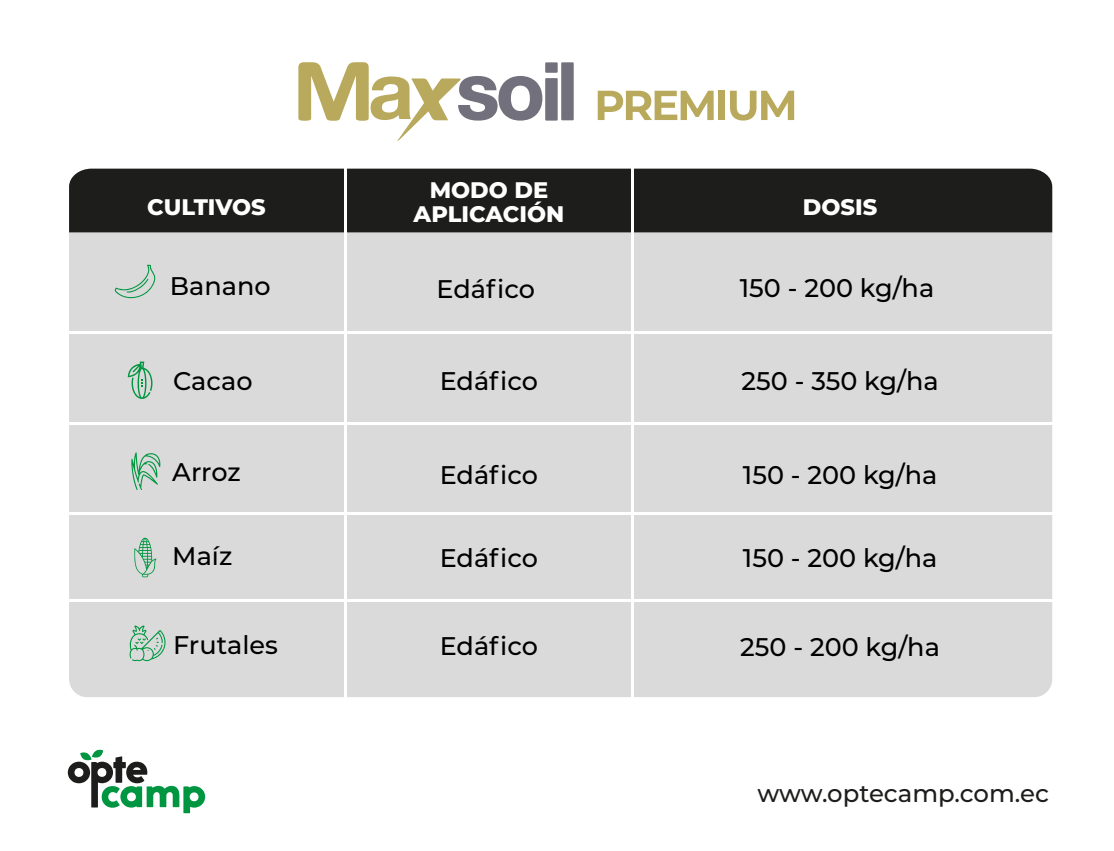
<style>
.page{position:relative;width:1114px;height:851px;background:#fff}
.page>*{position:absolute;margin:0;border:0;box-sizing:border-box;transform-origin:0 0}
.t1{font:500 25.5px "Montserrat";color:#000}
.t2{font:500 24.45px "Montserrat";color:#1d1d1b}
.t3{font:800 22.5px/24px "Montserrat";color:#fff;text-align:center}
</style>
<div class="page">
<svg style="left:68px;top:749px;width:137px;height:64px"></svg>
<div style="left:545px;top:78px;width:12px;height:43px;background:#72707c"></div>
<div style="left:561px;top:62px;width:12px;height:58px;background:#72707c"></div>
<svg style="left:298px;top:62px;width:244px;height:79px"></svg>
<div style="left:545px;top:62px;width:12px;height:11px;background:#72707c"></div>
<svg style="left:597px;top:91px;width:116px;height:29px"></svg>
<div style="left:718px;top:91px;width:7px;height:29px;background:#b8a95d"></div>
<svg style="left:730px;top:91px;width:64px;height:30px"></svg>
<div style="left:69px;top:172px;width:983px;height:525px;background:#dadada;border-radius:18px"></div>
<div style="left:69px;top:169px;width:983px;height:63px;background:#1d1d1b"></div>
<svg style="left:131px;top:452px;width:29px;height:38px"></svg>
<hr style="left:344px;top:137px;width:3px;height:589px;background:#fff">
<hr style="left:631px;top:137px;width:2px;height:589px;background:#fff">
<hr style="left:69px;top:331px;width:983px;height:2px;background:#fff">
<hr style="left:69px;top:422px;width:983px;height:2px;background:#fff">
<hr style="left:69px;top:512px;width:983px;height:3px;background:#fff">
<hr style="left:69px;top:599px;width:983px;height:2px;background:#fff">
<svg style="left:115px;top:265px;width:40px;height:33px"></svg>
<svg style="left:134px;top:537px;width:22px;height:40px"></svg>
<svg style="left:128px;top:361px;width:24px;height:38px"></svg>
<svg style="left:129px;top:625px;width:36px;height:36px"></svg>
<p class="t3" style="left:147px;top:193px;width:120px">CULTIVOS</p>
<p class="t3" style="left:413px;top:177px;width:152px">MODO DE<br>APLICACIÓN</p>
<p class="t1" style="left:170px;top:268px;width:102px">Banano</p>
<p class="t1" style="left:436px;top:271px;width:100px">Edáfico</p>
<p class="t3" style="left:803px;top:193px;width:76px">DOSIS</p>
<p class="t1" style="left:739px;top:270px;width:196px">150 - 200 kg/ha</p>
<p class="t1" style="left:173px;top:363px;width:81px">Cacao</p>
<p class="t1" style="left:439px;top:363px;width:100px">Edáfico</p>
<p class="t1" style="left:741px;top:363px;width:198px">250 - 350 kg/ha</p>
<p class="t1" style="left:172px;top:454px;width:70px">Arroz</p>
<p class="t1" style="left:439px;top:457px;width:100px">Edáfico</p>
<p class="t1" style="left:743px;top:457px;width:196px">150 - 200 kg/ha</p>
<p class="t1" style="left:172px;top:538px;width:62px">Maíz</p>
<p class="t1" style="left:439px;top:540px;width:100px">Edáfico</p>
<p class="t1" style="left:743px;top:540px;width:196px">150 - 200 kg/ha</p>
<p class="t1" style="left:173px;top:627px;width:106px">Frutales</p>
<p class="t1" style="left:439px;top:628px;width:100px">Edáfico</p>
<p class="t1" style="left:740px;top:629px;width:201px">250 - 200 kg/ha</p>
<p class="t2" style="left:757px;top:775px;width:293px">www.optecamp.com.ec</p>
</div>
